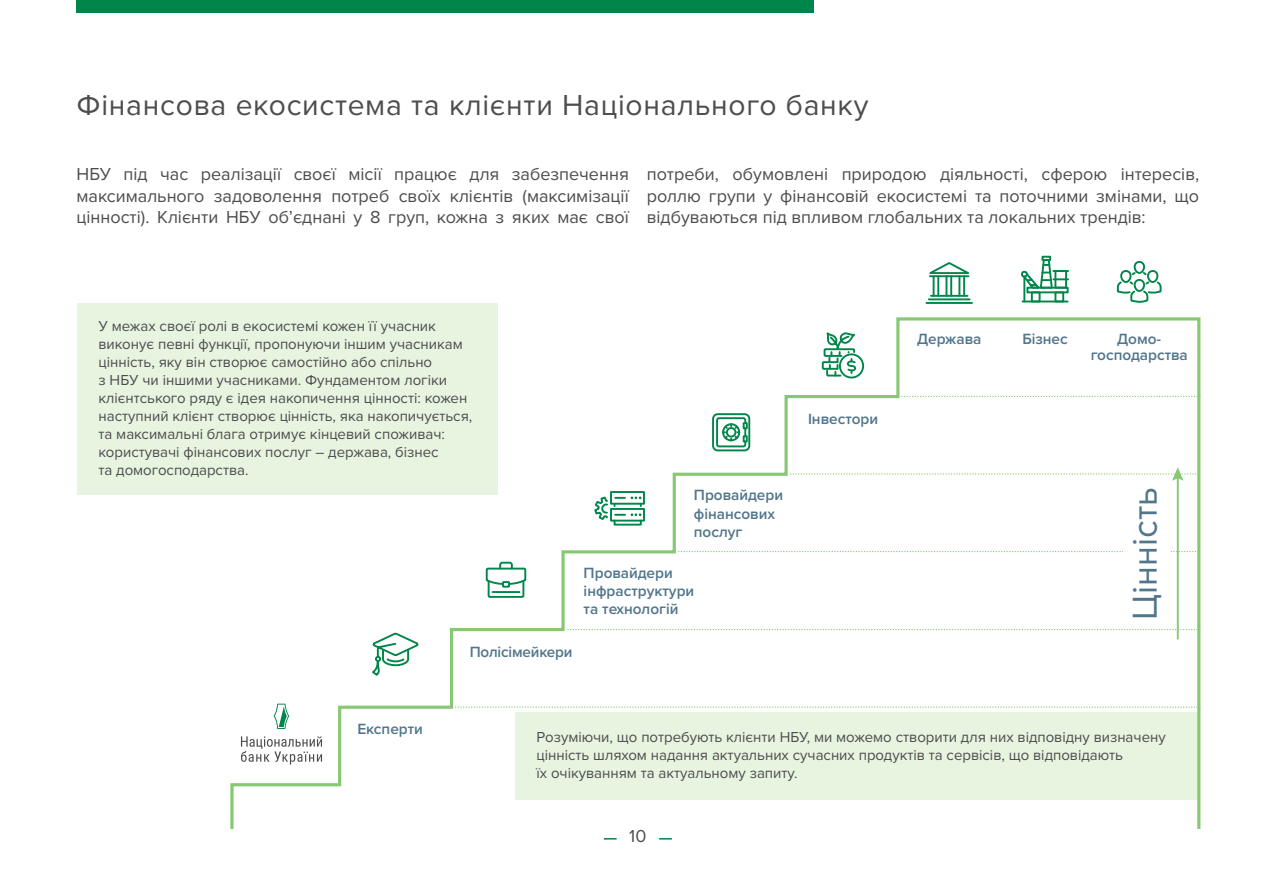
<style>
.page{position:relative;width:1263px;height:893px;background:#fff}
.page>*{position:absolute;margin:0;border:0;box-sizing:border-box;transform-origin:0 0}
.t1{font:35.85px "Proxima Nova";color:#51758b}
.t2{font:30px "Proxima Nova";letter-spacing:.025em;color:#4d4d4f}
.t3{font:18px/21.6px "Proxima Nova";color:#4d4d4f;text-align:justify}
.t4{font:600 15.3px/18.5px "Proxima Nova";color:#51758b}
.t5{font:15px/18px "Proxima Nova";color:#4d4d4f}
</style>
<div class="page">
<div style="left:77px;top:0;width:737px;height:13px;background:#00854a"></div>
<svg style="left:604px;top:838px;width:13px;height:1px"></svg>
<svg style="left:659px;top:838px;width:13px;height:1px"></svg>
<svg style="left:230px;top:316px;width:971px;height:513px"></svg>
<svg style="left:274px;top:704px;width:15px;height:25px"></svg>
<svg style="left:241px;top:736px;width:81px;height:29px"></svg>
<svg style="left:369px;top:631px;width:51px;height:46px"></svg>
<svg style="left:485px;top:561px;width:42px;height:38px"></svg>
<div style="left:502px;top:581px;width:8px;height:7px;border:2px solid #00854a"></div>
<hr style="left:492px;top:591px;width:27px;height:2px;background:#00854a">
<div style="left:716px;top:417px;width:30px;height:30px;border:2px solid #00854a;border-radius:2px"></div>
<div style="left:722px;top:423px;width:18px;height:18px;border:2px solid #00854a;border-radius:50%"></div>
<div style="left:712px;top:413px;width:38px;height:38px;border:2px solid #00854a;border-radius:5px"></div>
<svg style="left:723px;top:422px;width:25px;height:20px"></svg>
<div style="left:610px;top:491px;width:35px;height:14px;border:2px solid #00854a"></div>
<svg style="left:631px;top:497px;width:11px;height:9px"></svg>
<div style="left:610px;top:508px;width:35px;height:14px;border:2px solid #00854a"></div>
<div style="left:614px;top:520px;width:28px;height:6px;border:2px solid #00854a"></div>
<svg style="left:593px;top:495px;width:32px;height:27px"></svg>
<svg style="left:631px;top:513px;width:10px;height:3px"></svg>
<hr style="left:931px;top:295px;width:36px;height:2px;background:#00854a">
<hr style="left:929px;top:298px;width:41px;height:2px;background:#00854a">
<hr style="left:926px;top:302px;width:46px;height:2px;background:#00854a">
<svg style="left:929px;top:262px;width:41px;height:34px"></svg>
<hr style="left:937px;top:276px;width:2px;height:20px;background:#00854a">
<hr style="left:945px;top:276px;width:2px;height:20px;background:#00854a">
<hr style="left:950px;top:276px;width:2px;height:20px;background:#00854a">
<hr style="left:958px;top:276px;width:2px;height:20px;background:#00854a">
<hr style="left:963px;top:276px;width:2px;height:20px;background:#00854a">
<div style="left:1026px;top:287px;width:42px;height:6px;border:2px solid #00854a"></div>
<div style="left:1031px;top:291px;width:9px;height:11px;border:2px solid #00854a"></div>
<div style="left:1054px;top:291px;width:10px;height:11px;border:2px solid #00854a"></div>
<hr style="left:1023px;top:277px;width:2px;height:24px;background:#00854a">
<hr style="left:1022px;top:301px;width:46px;height:1px;background:#00854a">
<div style="left:1041px;top:256px;width:10px;height:5px;border:2px solid #00854a"></div>
<svg style="left:1021px;top:258px;width:47px;height:32px"></svg>
<div style="left:1134px;top:261px;width:11px;height:13px;border:2px solid #00854a;border-radius:50%"></div>
<svg style="left:1116px;top:270px;width:46px;height:33px"></svg>
<div style="left:839px;top:353px;width:25px;height:25px;border:2px solid #00854a;border-radius:50%"></div>
<svg style="left:821px;top:328px;width:39px;height:49px"></svg>
<hr style="left:1177px;top:476px;width:2px;height:163px;background:#87c872">
<svg style="left:791px;top:467px;width:408px;height:14px"></svg>
<div style="left:516px;top:712px;width:683px;height:88px;background:#e7f4e0"></div>
<div style="left:77px;top:303px;width:420px;height:192px;background:#e7f4e0"></div>
<h2 class="t2" style="left:77px;top:87px;width:793px">Фінансова екосистема та клієнти Національного банку</h2>
<p class="t3" style="left:77px;top:164px;width:554px">НБУ під час реалізації своєї місії працює для забезпечення максимального задоволення потреб своїх клієнтів (максимізації цінності). Клієнти НБУ об’єднані у 8 груп, кожна з яких має свої</p>
<p class="t3" style="left:647px;top:164px;width:554px">потреби, обумовлені природою діяльності, сферою інтересів, роллю групи у фінансовій екосистемі та поточними змінами, що відбуваються під впливом глобальних та локальних трендів:</p>
<p class="t5" style="left:99px;top:317px;width:375px">У межах своєї ролі в екосистемі кожен її учасник виконує певні функції, пропонуючи іншим учасникам цінність, яку він створює самостійно або спільно<br>з НБУ чи іншими учасниками. Фундаментом логіки клієнтського ряду є ідея накопичення цінності: кожен наступний клієнт створює цінність, яка накопичується, та максимальні блага отримує кінцевий споживач: користувачі фінансових послуг – держава, бізнес<br>та домогосподарства.</p>
<p class="t4" style="left:694px;top:486px;width:91px">Провайдери фінансових послуг</p>
<p class="t4" style="left:584px;top:564px;width:112px">Провайдери інфраструктури та технологій</p>
<p class="t4" style="left:470px;top:643px;width:104px">Полісімейкери</p>
<p class="t4" style="left:808px;top:410px;width:72px">Інвестори</p>
<p class="t4" style="left:917px;top:330px;width:66px">Держава</p>
<p class="t4" style="left:1022px;top:330px;width:47px">Бізнес</p>
<p class="t4" style="left:1091px;top:331px;width:99px;line-height:16.6px;text-align:center">Домо&shy;господарства</p>
<h1 class="t1" style="left:1123px;top:620px;width:134px;rotate:-90deg">Цінність</h1>
<p class="t4" style="left:357px;top:720px;width:67px">Експерти</p>
<p class="t5" style="left:536px;top:728px;width:631px">Розуміючи, що потребують клієнти НБУ, ми можемо створити для них відповідну визначену цінність шляхом надання актуальних сучасних продуктів та сервісів, що відповідають<br>їх очікуванням та актуальному запиту.</p>
<p class="t3" style="left:629px;top:826px;width:19px">10</p>
</div>
